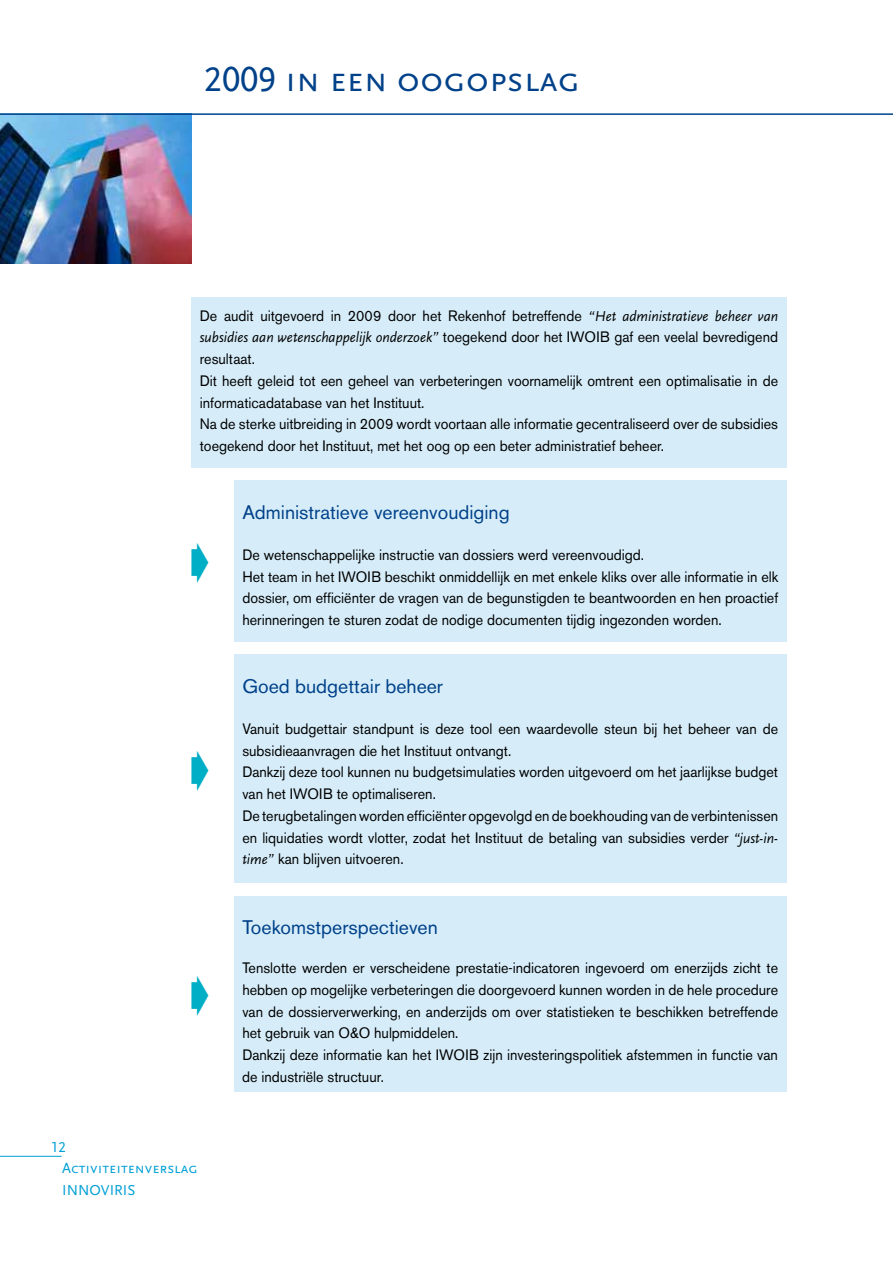
<style>
.page{position:relative;width:893px;height:1263px;background:#fff}
.page>*{position:absolute;margin:0;border:0;box-sizing:border-box;transform-origin:0 0}
.t1{font:36px "Scala Sans Caps";color:#004189}
.t2{font:19.5px "Akzidenz Grotesk BE";color:#004189}
.t3{font:15px/21.8px "Akzidenz Grotesk BE";color:#000;scale:.95 1}
.t4{font:15px/21.8px "Scala Sans Caps";color:#009fd5}
.s1{font-family:"Scala Sans";font-style:italic}
.s2{font-style:inherit}
</style>
<div class="page">
<hr style="left:0;top:1156px;width:62px;height:1px;background:#009fd5">
<img style="left:0;top:115px;width:191px;height:149px">
<div style="left:191px;top:298px;width:596px;height:170px;background:#d6edf9"></div>
<div style="left:234px;top:480px;width:553px;height:162px;background:#d6edf9"></div>
<div style="left:234px;top:655px;width:553px;height:228px;background:#d6edf9"></div>
<div style="left:234px;top:896px;width:553px;height:196px;background:#d6edf9"></div>
<hr style="left:0;top:113px;width:893px;height:2px;background:#004189">
<h1 class="t1" style="left:204px;top:57px;width:378px">2009 in een oogopslag</h1>
<p class="t3" style="left:200px;top:306px;width:610px">De audit uitgevoerd in 2009 door het Rekenhof betreffende <span class="s1">“Het administratieve beheer van subsidies aan wetenschappelijk onderzoek”</span> toegekend door het IWOIB gaf een veelal bevredigend resultaat.<br>Dit heeft geleid tot een geheel van verbeteringen voornamelijk omtrent een optimalisatie in de informaticadatabase van het Instituut.<br>Na de sterke uitbreiding in 2009 wordt voortaan alle informatie gecentraliseerd over de subsidies toegekend door het Instituut, met het oog op een beter administratief beheer.</p>
<h2 class="t2" style="left:242px;top:505px;width:269px">Administratieve vereenvoudiging</h2>
<p class="t3" style="left:242px;top:545px;width:566px">De wetenschappelijke instructie van dossiers werd vereenvoudigd.<br>Het team in het IWOIB beschikt onmiddellijk en met enkele kliks over alle informatie in elk dossier, om efficiënter de vragen van de begunstigden te beantwoorden en hen proactief herinneringen te sturen zodat de nodige documenten tijdig ingezonden worden.</p>
<h2 class="t2" style="left:242px;top:679px;width:202px">Goed budgettair beheer</h2>
<p class="t3" style="left:242px;top:719px;width:565px">Vanuit budgettair standpunt is deze tool een waardevolle steun bij het beheer van de subsidieaanvragen die het Instituut ontvangt.<br>Dankzij deze tool kunnen nu budgetsimulaties worden uitgevoerd om het jaarlijkse budget van het IWOIB te optimaliseren.<br>De terugbetalingen worden efficiënter opgevolgd en de boekhouding van de verbintenissen en liquidaties wordt vlotter, zodat het Instituut de betaling van subsidies verder <span class="s1">“just-in&shy;time”</span> kan blijven uitvoeren.</p>
<p class="t4" style="left:62px;top:1135px;width:137px;text-indent:-11px">12<br>Activiteitenverslag<br>INNOV<span class="s2">IRIS</span></p>
<h2 class="t2" style="left:242px;top:920px;width:197px">Toekomstperspectieven</h2>
<p class="t3" style="left:242px;top:959px;width:566px">Tenslotte werden er verscheidene prestatie-indicatoren ingevoerd om enerzijds zicht te hebben op mogelijke verbeteringen die doorgevoerd kunnen worden in de hele procedure van de dossierverwerking, en anderzijds om over statistieken te beschikken betreffende het gebruik van O&amp;O hulpmiddelen.<br>Dankzij deze informatie kan het IWOIB zijn investeringspolitiek afstemmen in functie van de industriële structuur.</p>
</div>
